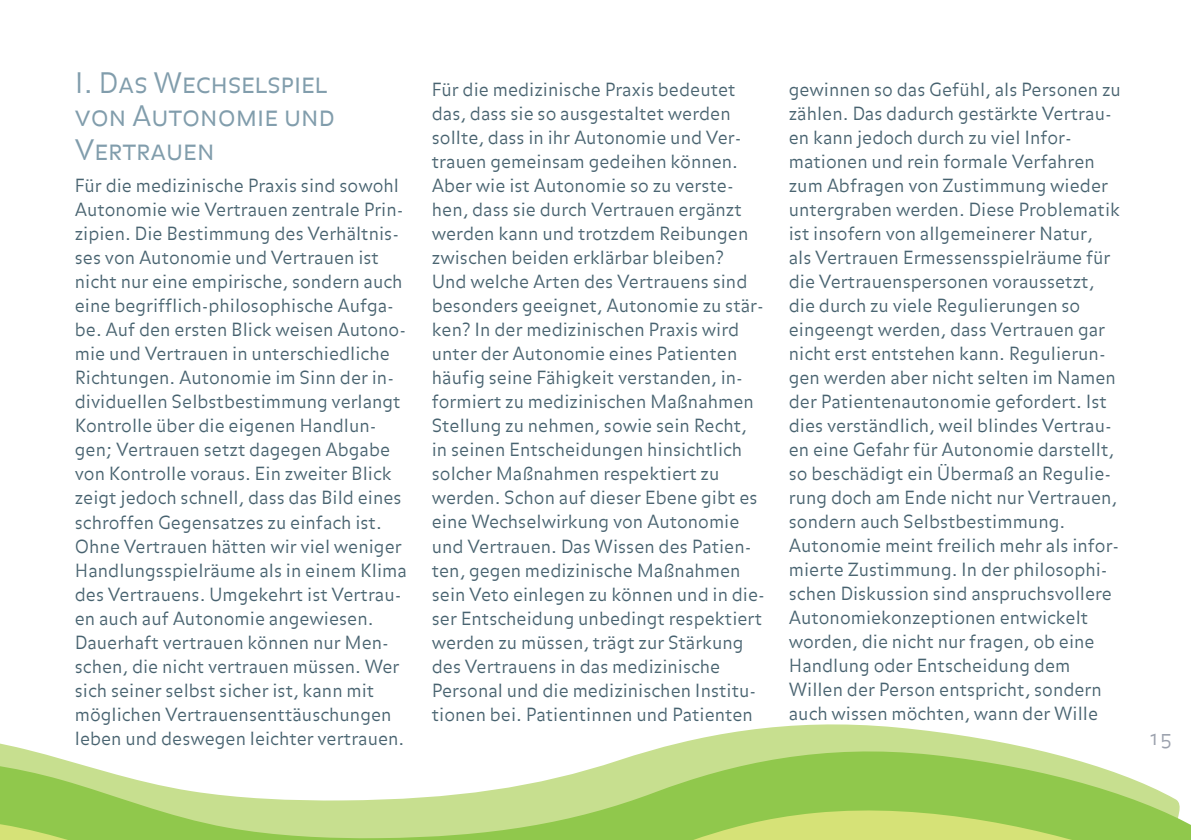
<style>
.page{position:relative;width:1191px;height:840px;background:#fff}
.page>*{position:absolute;margin:0;border:0;box-sizing:border-box;transform-origin:0 0}
.t1{font:28px/33.6px "Balance Light Caps";color:#819dac}
.t2{font:20px "Balance Light Caps";color:#9ba1ad}
.t3{font:300 18px/24px "Balance";color:#47626f}
</style>
<div class="page">
<svg style="left:702px;top:724px;width:275px;height:14px;fill:#c7df8f"></svg>
<svg style="left:0;top:738px;width:1191px;height:101px"></svg>
<h1 class="t1" style="left:75px;top:67px;width:262px">I. Das Wechselspiel von Autonomie und<br>Vertrauen</h1>
<p class="t3" style="left:75px;top:175px;width:333px">Für die medizinische Praxis sind sowohl Autonomie wie Vertrauen zentrale Prin&shy;zipien. Die Bestimmung des Verhältnis&shy;ses von Autonomie und Vertrauen ist nicht nur eine empirische, sondern auch eine begrifflich-philosophische Aufga&shy;be. Auf den ersten Blick weisen Autono&shy;mie und Vertrauen in unterschiedliche Richtungen. Autonomie im Sinn der in&shy;dividuellen Selbstbestimmung verlangt Kontrolle über die eigenen Handlun&shy;gen; Vertrauen setzt dagegen Abgabe von Kontrolle voraus. Ein zweiter Blick zeigt jedoch schnell, dass das Bild eines schroffen Gegensatzes zu einfach ist.<br>Ohne Vertrauen hätten wir viel weniger Handlungsspielräume als in einem Klima des Vertrauens. Umgekehrt ist Vertrau&shy;en auch auf Autonomie angewiesen.<br>Dauerhaft vertrauen können nur Men&shy;schen, die nicht vertrauen müssen. Wer sich seiner selbst sicher ist, kann mit möglichen Vertrauensenttäuschungen leben und deswegen leichter vertrauen.</p>
<p class="t3" style="left:432px;top:79px;width:334px">Für die medizinische Praxis bedeutet das, dass sie so ausgestaltet werden sollte, dass in ihr Autonomie und Ver&shy;trauen gemeinsam gedeihen können.<br>Aber wie ist Autonomie so zu verste&shy;hen, dass sie durch Vertrauen ergänzt werden kann und trotzdem Reibungen zwischen beiden erklärbar bleiben?<br>Und welche Arten des Vertrauens sind besonders geeignet, Autonomie zu stär&shy;ken? In der medizinischen Praxis wird unter der Autonomie eines Patienten häufig seine Fähigkeit verstanden, in&shy;formiert zu medizinischen Maßnahmen Stellung zu nehmen, sowie sein Recht, in seinen Entscheidungen hinsichtlich solcher Maßnahmen respektiert zu werden. Schon auf dieser Ebene gibt es eine Wechselwirkung von Autonomie und Vertrauen. Das Wissen des Patien&shy;ten, gegen medizinische Maßnahmen sein Veto einlegen zu können und in die&shy;ser Entscheidung unbedingt respektiert werden zu müssen, trägt zur Stärkung des Vertrauens in das medizinische Personal und die medizinischen Institu&shy;tionen bei. Patientinnen und Patienten</p>
<p class="t3" style="left:789px;top:79px;width:334px">gewinnen so das Gefühl, als Personen zu zählen. Das dadurch gestärkte Vertrau&shy;en kann jedoch durch zu viel Infor&shy;mationen und rein formale Verfahren zum Abfragen von Zustimmung wieder untergraben werden. Diese Problematik ist insofern von allgemeinerer Natur,<br>als Vertrauen Ermessensspielräume für die Vertrauenspersonen voraussetzt, die durch zu viele Regulierungen so eingeengt werden, dass Vertrauen gar nicht erst entstehen kann. Regulierun&shy;gen werden aber nicht selten im Namen der Patientenautonomie gefordert. Ist dies verständlich, weil blindes Vertrau&shy;en eine Gefahr für Autonomie darstellt, so beschädigt ein Übermaß an Regulie&shy;rung doch am Ende nicht nur Vertrauen, sondern auch Selbstbestimmung.<br>Autonomie meint freilich mehr als infor&shy;mierte Zustimmung. In der philosophi&shy;schen Diskussion sind anspruchsvollere Autonomiekonzeptionen entwickelt worden, die nicht nur fragen, ob eine Handlung oder Entscheidung dem Willen der Person entspricht, sondern auch wissen möchten, wann der Wille</p>
<p class="t2" style="left:1148px;top:726px;width:25px">15</p>
</div>
